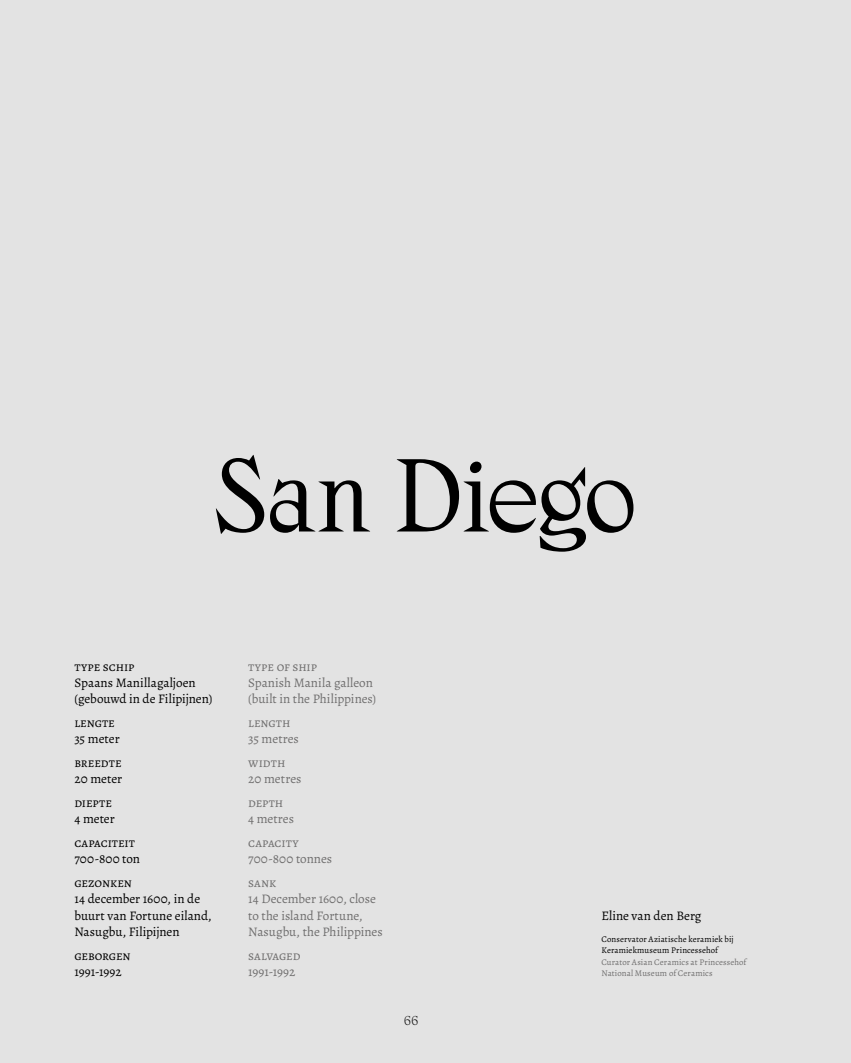
<style>
.page{position:relative;width:851px;height:1063px;background:#fff}
.page>*{position:absolute;margin:0;border:0;box-sizing:border-box;transform-origin:0 0}
.t1{font:300 100px "Zangezi 06";letter-spacing:-.015em;color:#000}
.t2{font:13.12px/16.2px "Alegreya";color:#706f6f}
.t3{font:13.12px/16.2px "Alegreya";letter-spacing:-.005em;color:#000}
.t4{font:13.12px/16.2px "Alegreya";letter-spacing:.015em;color:#000}
.t5{font:300 12.5px "Zangezi 06";color:#000}
.t6{font:8.75px/11.2px "Alegreya";letter-spacing:.01em;color:#000}
.t7{font:8.75px/11.2px "Alegreya";letter-spacing:.01em;color:#706f6f}
</style>
<div class="page">
<div style="left:0;top:0;width:850px;height:1063px;background:#e3e3e3"></div>
<h1 class="t1" style="left:214px;top:434px;width:425px">San Diego</h1>
<p class="t3" style="left:74px;top:658px;width:139px">type schip<br>Spaans Manillagaljoen (gebouwd in de Filipijnen)</p>
<p class="t3" style="left:74px;top:715px;width:47px">lengte<br>35 meter</p>
<p class="t3" style="left:74px;top:755px;width:49px">breedte<br>20 meter</p>
<p class="t3" style="left:74px;top:795px;width:42px">diepte<br>4 meter</p>
<p class="t4" style="left:74px;top:835px;width:67px">capaciteit<br>700-800 ton</p>
<p class="t3" style="left:74px;top:875px;width:139px">gezonken<br>14 december 1600, in de buurt van Fortune eiland,<br>Nasugbu, Filipijnen</p>
<p class="t3" style="left:74px;top:947px;width:58px">geborgen<br>1991-1992</p>
<p class="t2" style="left:248px;top:658px;width:129px">type of ship<br>Spanish Manila galleon (built in the Philippines)</p>
<p class="t2" style="left:248px;top:715px;width:52px">length<br>35 metres</p>
<p class="t2" style="left:248px;top:755px;width:55px">width<br>20 metres</p>
<p class="t2" style="left:248px;top:795px;width:47px">depth<br>4 metres</p>
<p class="t2" style="left:248px;top:835px;width:85px">capacity<br>700-800 tonnes</p>
<p class="t2" style="left:248px;top:875px;width:136px">sank<br>14 December 1600, close to the island Fortune,<br>Nasugbu, the Philippines</p>
<p class="t2" style="left:248px;top:947px;width:54px">salvaged<br>1991-1992</p>
<p class="t5" style="left:404px;top:1012px;width:16px">66</p>
<p class="t3" style="left:601px;top:907px;width:102px">Eline van den Berg</p>
<p class="t6" style="left:601px;top:934px;width:134px">Conservator Aziatische keramiek bij<br>Keramiekmuseum Princessehof</p>
<p class="t7" style="left:601px;top:956px;width:146px">Curator Asian Ceramics at Princessehof<br>National Museum of Ceramics</p>
</div>
